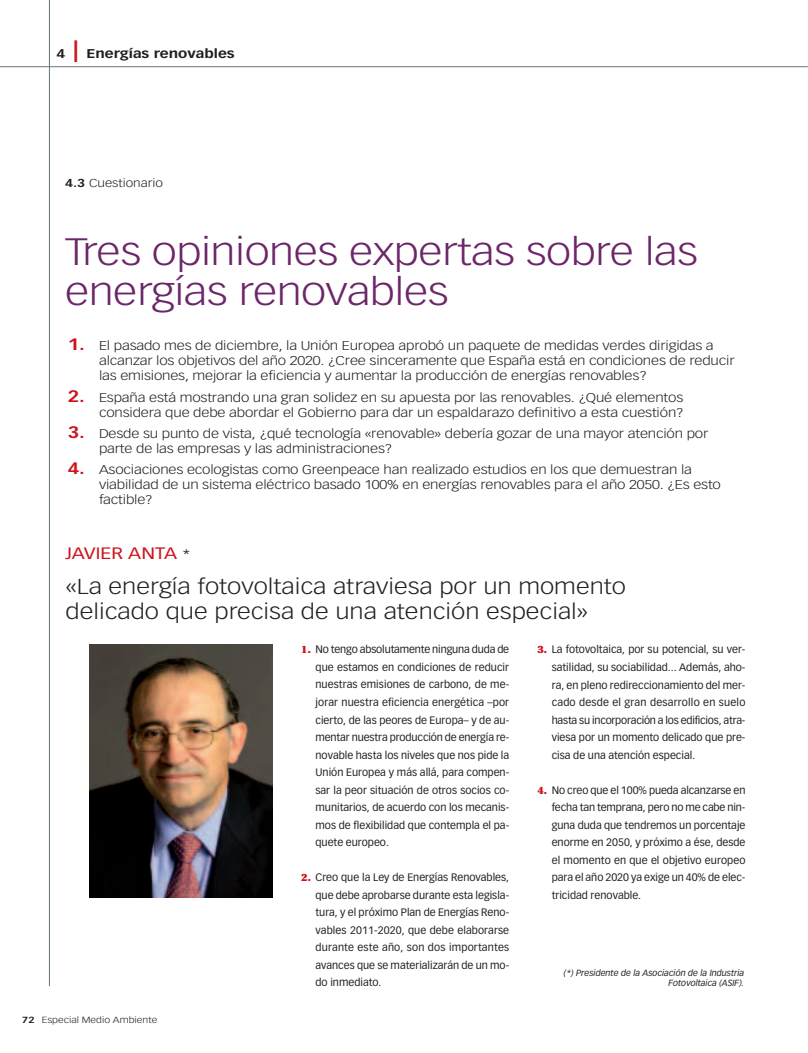
<style>
.page{position:relative;width:808px;height:1053px;background:#fff}
.page>*{position:absolute;margin:0;border:0;box-sizing:border-box;transform-origin:0 0}
.t1{font:300 37.5px/40px "Vectora LT";letter-spacing:-.01em;color:#6c2669;scale:1.2 1}
.t2{font:300 21.25px/25px "Vectora LT";color:#231f20;scale:1.2 1}
.t3{font:16.25px "Vectora LT";color:#cd151d;scale:1.2 1}
.t4{font:300 12.5px/15px "Vectora LT";letter-spacing:-.01em;color:#231f20;scale:1.2 1}
.t5{font:700 12.5px "Vectora LT";color:#231f20;scale:1.2 1}
.t6{font:300 11.25px "Vectora LT";color:#231f20;scale:1.2 1}
.t7{font:10.62px/17.5px "Vectora LT";color:#231f20;text-align:justify}
.t8{font:italic 8.75px/10px "Vectora LT";color:#231f20;text-align:right}
.t9{font:300 8.75px "Vectora LT";color:#231f20;scale:1.2 1}
.s1{font-weight:700}
.s2{font-weight:700;font-size:16.25px;color:#cd151d}
.s3{font-weight:300;font-size:13.75px;color:#231f20}
.s4{font-family:"Utopia";font-weight:900;color:#cd151d}
</style>
<div class="page">
<hr style="left:0;top:66px;width:808px;height:1px;background:#64747e">
<hr style="left:49px;top:0;width:1px;height:986px;background:#64747e">
<img style="left:90px;top:644px;width:183px;height:253px">
<p class="t5" style="left:57px;top:46px;width:9px">4</p>
<p class="t5" style="left:87px;top:46px;width:125px">Energías renovables</p>
<p class="t6" style="left:65px;top:178px;width:83px"><span class="s1">4.3</span> Cuestionario</p>
<p class="t1" style="left:65px;top:235px;width:529px">Tres opiniones expertas sobre las energías renovables</p>
<p class="t4" style="left:99px;top:339px;width:531px;text-indent:-31px"><span class="s2">1.</span> El pasado mes de diciembre, la Unión Europea aprobó un paquete de medidas verdes dirigidas a alcanzar los objetivos del año 2020. ¿Cree sinceramente que España está en condiciones de reducir las emisiones, mejorar la eficiencia y aumentar la producción de energías renovables?</p>
<p class="t4" style="left:68px;top:390px;width:515px;text-align:right"><span class="s2">2.</span> España está mostrando una gran solidez en su apuesta por las renovables. ¿Qué elementos considera que debe abordar el Gobierno para dar un espaldarazo definitivo a esta cuestión?</p>
<p class="t4" style="left:99px;top:427px;width:509px;text-indent:-31px"><span class="s2">3.</span> Desde su punto de vista, ¿qué tecnología «renovable» debería gozar de una mayor atención por parte de las empresas y las administraciones?</p>
<p class="t4" style="left:99px;top:463px;width:520px;text-indent:-31px"><span class="s2">4.</span> Asociaciones ecologistas como Greenpeace han realizado estudios en los que demuestran la viabilidad de un sistema eléctrico basado 100% en energías renovables para el año 2050. ¿Es esto factible?</p>
<p class="t3" style="left:65px;top:547px;width:106px">JAVIER ANTA <span class="s3">*</span></p>
<p class="t2" style="left:66px;top:575px;width:468px">«La energía fotovoltaica atraviesa por un momento delicado que precisa de una atención especial»</p>
<p class="t9" style="left:22px;top:1015px;width:114px"><span class="s1">72</span> Especial Medio Ambiente</p>
<p class="t7" style="left:315px;top:642px;width:195px;text-indent:-14px"><span class="s4">1.</span> No tengo absolutamente ninguna duda de que estamos en condiciones de reducir nuestras emisiones de carbono, de me&shy;jorar nuestra eficiencia energética –por cierto, de las peores de Europa– y de au&shy;mentar nuestra producción de energía re&shy;novable hasta los niveles que nos pide la Unión Europea y más allá, para compen&shy;sar la peor situación de otros socios co&shy;munitarios, de acuerdo con los mecanis&shy;mos de flexibilidad que contempla el pa&shy;quete europeo.</p>
<p class="t7" style="left:315px;top:869px;width:195px;text-indent:-14px"><span class="s4">2.</span> Creo que la Ley de Energías Renovables, que debe aprobarse durante esta legisla&shy;tura, y el próximo Plan de Energías Reno&shy;vables 2011-2020, que debe elaborarse durante este año, son dos importantes avances que se materializarán de un mo&shy;do inmediato.</p>
<p class="t7" style="left:552px;top:642px;width:195px;text-indent:-14px"><span class="s4">3.</span> La fotovoltaica, por su potencial, su ver&shy;satilidad, su sociabilidad... Además, aho&shy;ra, en pleno redireccionamiento del mer&shy;cado desde el gran desarrollo en suelo hasta su incorporación a los edificios, atra&shy;viesa por un momento delicado que pre&shy;cisa de una atención especial.</p>
<p class="t7" style="left:552px;top:782px;width:195px;text-indent:-14px"><span class="s4">4.</span> No creo que el 100% pueda alcanzarse en fecha tan temprana, pero no me cabe nin&shy;guna duda que tendremos un porcentaje enorme en 2050, y próximo a ése, desde el momento en que el objetivo europeo para el año 2020 ya exige un 40% de elec&shy;tricidad renovable.</p>
<p class="t8" style="left:564px;top:969px;width:182px">(*) Presidente de la Asociación de la Industria<br>Fotovoltaica (ASIF).</p>
</div>
